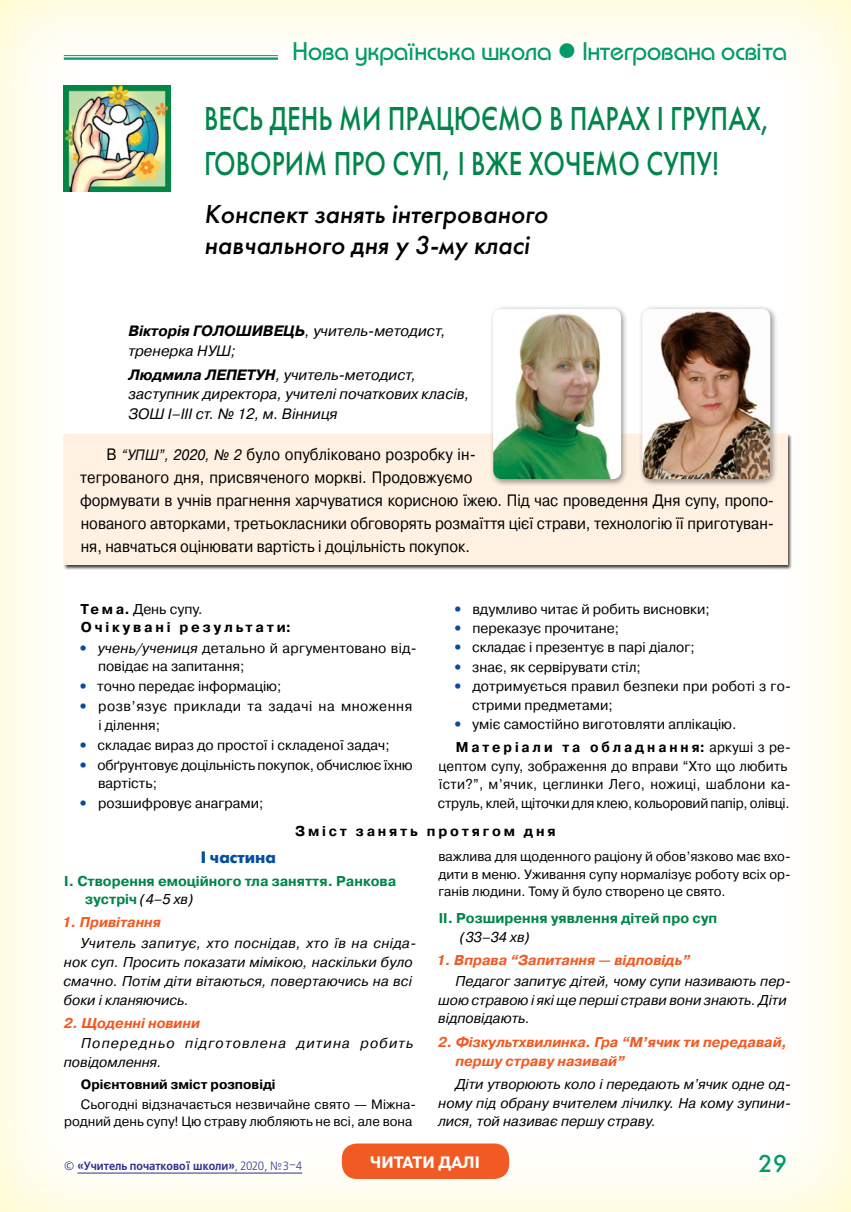
<style>
.page{position:relative;width:851px;height:1212px;background:#fff}
.page>*{position:absolute;margin:0;border:0;box-sizing:border-box;transform-origin:0 0}
.Заголовок{font:34.5px "Futura Medium C";color:#00854a;scale:.79 1}
.Подзаголовок_статьи{font:italic 27px/31.2px "Futura Medium C";color:#000}
.Рубрика{font:500 25.5px "Bauhaus C";color:#009b69}
.t1{font:25.5px "Futura Medium C";color:#009b69}
.Врез{font:16.5px/23.1px "Pragmatica C";color:#000;scale:.9 1}
.t2{font:700 16.5px "Pragmatica C";color:#fff}
.Подзаголовок2__копия{font:700 16.5px "Futuris C";color:#034ea2}
.Автор{font:italic 15px/19.5px "Pragmatica C";color:#000}
.Текст{font:14.25px/18.6px "Pragmatica C";color:#000}
.Курсив_2{font:italic 14.25px/18.8px "Pragmatica C";letter-spacing:.01em;color:#000}
.Текст-2{font:14.25px/18.8px "Pragmatica C";color:#000;scale:.94 1}
.Пункти{font:italic 700 14.25px/18.8px "Pragmatica C";color:#f15a22}
.Частина_уроку{font:700 14.25px/18.8px "Pragmatica C";color:#00854a}
.Курсив_2-2{font:italic 14.25px/18.8px "Pragmatica C";letter-spacing:.085em;color:#000}
.Текст-3{font:14.25px/18.5px "Pragmatica C";letter-spacing:.035em;color:#000}
.Текст-4{font:700 14.25px "Pragmatica C";letter-spacing:.2em;color:#000}
.Текст_Приклад{font:13.5px/17.5px "Pragmatica C";color:#000;text-align:right}
.Приклад__заг{font:700 13.5px "Pragmatica C";color:#000}
.t3{font:700 12px "Free Set C";color:#2e3092;scale:.9 1}
.s1{font-weight:700}
.s2{font-style:italic;font-size:15px}
.s3{font-style:italic}
.s4{font-weight:400;font-style:italic;color:#000}
.s5{font-weight:400}
</style>
<div class="page">
<div style="left:0;top:0;width:850px;height:1212px;background:#fff685;opacity:.6"></div>
<hr style="left:64px;top:55px;width:214px;height:1px;background:#009b69">
<hr style="left:64px;top:57px;width:214px;height:3px;background:#009b69">
<div style="left:63px;top:433px;width:729px;height:137px;background:#000;opacity:.75"></div>
<div style="left:64px;top:434px;width:723px;height:131px;background:#fff1e2"></div>
<img style="left:64px;top:85px;width:106px;height:106px">
<div style="left:488px;top:304px;width:140px;height:183px;background:#000;opacity:.43"></div>
<img style="left:493px;top:309px;width:127px;height:170px">
<div style="left:638px;top:304px;width:139px;height:183px;background:#000;opacity:.43"></div>
<img style="left:642px;top:309px;width:128px;height:170px">
<hr style="left:77px;top:1173px;width:225px;height:1px;background:#2e3092">
<div style="left:342px;top:1143px;width:167px;height:36px;background:#f15a22;border-radius:15px"></div>
<svg style="left:81px;top:645px;width:5px;height:5px"></svg>
<svg style="left:81px;top:683px;width:5px;height:6px"></svg>
<svg style="left:81px;top:703px;width:5px;height:6px"></svg>
<svg style="left:81px;top:742px;width:5px;height:5px"></svg>
<svg style="left:81px;top:762px;width:5px;height:5px"></svg>
<svg style="left:81px;top:801px;width:5px;height:5px"></svg>
<svg style="left:455px;top:606px;width:5px;height:5px"></svg>
<svg style="left:455px;top:625px;width:5px;height:6px"></svg>
<svg style="left:455px;top:645px;width:5px;height:5px"></svg>
<svg style="left:455px;top:664px;width:5px;height:5px"></svg>
<svg style="left:455px;top:683px;width:5px;height:6px"></svg>
<svg style="left:455px;top:721px;width:5px;height:6px"></svg>
<p class="Рубрика" style="left:292px;top:37px;width:496px">Нова українська школа ● Інтегрована освіта</p>
<p class="Заголовок" style="left:204px;top:99px;width:717px">ВЕСЬ ДЕНЬ МИ ПРАЦЮЄМО В ПАРАХ І ГРУПАХ,</p>
<p class="Заголовок" style="left:204px;top:144px;width:653px">ГОВОРИМ ПРО СУП, І ВЖЕ ХОЧЕМО СУПУ!</p>
<p class="Подзаголовок_статьи" style="left:204px;top:199px;width:345px">Конспект занять інтегрованого навчального дня у 3-му класі</p>
<p class="Автор" style="left:128px;top:322px;width:319px"><span class="s1">Вікторія ГОЛОШИВЕЦЬ</span>, учитель-методист, тренерка НУШ;</p>
<p class="Автор" style="left:128px;top:365px;width:342px"><span class="s1">Людмила ЛЕПЕТУН</span>, учитель-методист, заступник директора, учителі початкових класів,<br>ЗОШ І–ІІІ ст. № 12, м. Вінниця</p>
<p class="Врез" style="left:80px;top:443px;width:772px;text-indent:26px">В <span class="s2">“УПШ”, 2020, № 2</span> було опубліковано розробку ін-<br>тегрованого дня, присвяченого моркві. Продовжуємо<br>формувати в учнів прагнення харчуватися корисною їжею. Під час проведення Дня супу, пропо&shy;нованого авторками, третьокласники обговорять розмаїття цієї страви, технологію її приготуван&shy;ня, навчаться оцінювати вартість і доцільність покупок.</p>
<p class="Текст" style="left:80px;top:599px;width:124px"><span class="s1">Те м а.</span> День супу.</p>
<p class="Текст-4" style="left:81px;top:619px;width:212px">Очікувані результати:</p>
<p class="Текст" style="left:98px;top:638px;width:320px"><span class="s3">учень/учениця</span> детально й аргументовано від&shy;повідає на запитання;</p>
<p class="Текст" style="left:97px;top:677px;width:186px">точно передає інформацію;</p>
<p class="Текст-3" style="left:98px;top:697px;width:315px">розв’язує приклади та задачі на множення і ділення;</p>
<p class="Текст" style="left:98px;top:736px;width:293px">складає вираз до простої і складеної задач;</p>
<p class="Текст" style="left:97px;top:756px;width:317px">обґрунтовує доцільність покупок, обчислює їхню вартість;</p>
<p class="Текст" style="left:98px;top:794px;width:167px">розшифровує анаграми;</p>
<p class="Текст" style="left:472px;top:599px;width:239px">вдумливо читає й робить висновки;</p>
<p class="Текст" style="left:472px;top:619px;width:148px">переказує прочитане;</p>
<p class="Текст" style="left:472px;top:638px;width:224px">складає і презентує в парі діалог;</p>
<p class="Текст" style="left:472px;top:657px;width:170px">знає, як сервірувати стіл;</p>
<p class="Текст" style="left:472px;top:677px;width:320px">дотримується правил безпеки при роботі з го&shy;стрими предметами;</p>
<p class="Текст" style="left:472px;top:715px;width:266px">уміє самостійно виготовляти аплікацію.</p>
<p class="Текст-2" style="left:438px;top:738px;width:377px;text-indent:18px"><span class="s1">Матеріали та обладнання:</span> аркуші з ре&shy;цептом супу, зображення до вправи “Хто що любить їсти?”, м’ячик, цеглинки Лего, ножиці, шаблони ка&shy;струль, клей, щіточки для клею, кольоровий папір, олівці.</p>
<p class="Текст-4" style="left:295px;top:823px;width:262px">Зміст занять протягом дня</p>
<p class="Подзаголовок2__копия" style="left:201px;top:848px;width:77px">І частина</p>
<p class="Частина_уроку" style="left:85px;top:871px;width:312px;text-indent:-21px">І. Створення емоційного тла заняття. Ранкова зустріч <span class="s4">(4–5 хв)</span></p>
<p class="Пункти" style="left:62px;top:913px;width:100px">1. Привітання</p>
<p class="Курсив_2" style="left:63px;top:934px;width:354px;text-indent:17px">Учитель запитує, хто поснідав, хто їв на сніда&shy;нок суп. Просить показати мімікою, наскільки було смачно. Потім діти вітаються, повертаючись на всі боки і кланяючись.</p>
<p class="Пункти" style="left:64px;top:1013px;width:138px">2. Щоденні новини</p>
<p class="Курсив_2-2" style="left:64px;top:1034px;width:351px;text-indent:17px">Попередньо підготовлена дитина робить повідомлення.</p>
<p class="Приклад__заг" style="left:81px;top:1077px;width:196px">Орієнтовний зміст розповіді</p>
<p class="Текст_Приклад" style="left:64px;top:1095px;width:353px">Сьогодні відзначається незвичайне свято — Міжна&shy;родний день супу! Цю страву любляють не всі, але вона</p>
<p class="Текст_Приклад" style="left:438px;top:848px;width:354px;text-align:justify">важлива для щоденного раціону й обов’язково має вхо&shy;дити в меню. Уживання супу нормалізує роботу всіх ор&shy;ганів людини. Тому й було створено це свято.</p>
<p class="Частина_уроку" style="left:460px;top:909px;width:258px;text-indent:-22px">ІІ. Розширення уявлення дітей про суп <span class="s4">(33–34 хв)</span></p>
<p class="Пункти" style="left:436px;top:951px;width:255px">1. Вправа “Запитання — відповідь”</p>
<p class="Курсив_2" style="left:438px;top:972px;width:354px;text-indent:17px">Педагог запитує дітей, чому супи називають пер&shy;шою стравою і які ще перші страви вони знають. Діти відповідають.</p>
<p class="Пункти" style="left:455px;top:1033px;width:333px;text-indent:-17px">2. Фізкультхвилинка. Гра “М’ячик ти передавай, першу страву називай”</p>
<p class="Курсив_2" style="left:438px;top:1075px;width:354px;text-align:justify;text-indent:17px">Діти утворюють коло і передають м’ячик одне од&shy;ному під обрану вчителем лічилку. На кому зупини&shy;лися, той називає першу страву.</p>
<p class="t3" style="left:64px;top:1159px;width:266px"><span class="s5">©</span> «Учитель початкової школи»<span class="s5">, 2020, №3–4</span></p>
<p class="t2" style="left:370px;top:1153px;width:111px">ЧИТАТИ ДАЛІ</p>
<h3 class="t1" style="left:758px;top:1149px;width:30px">29</h3>
</div>
